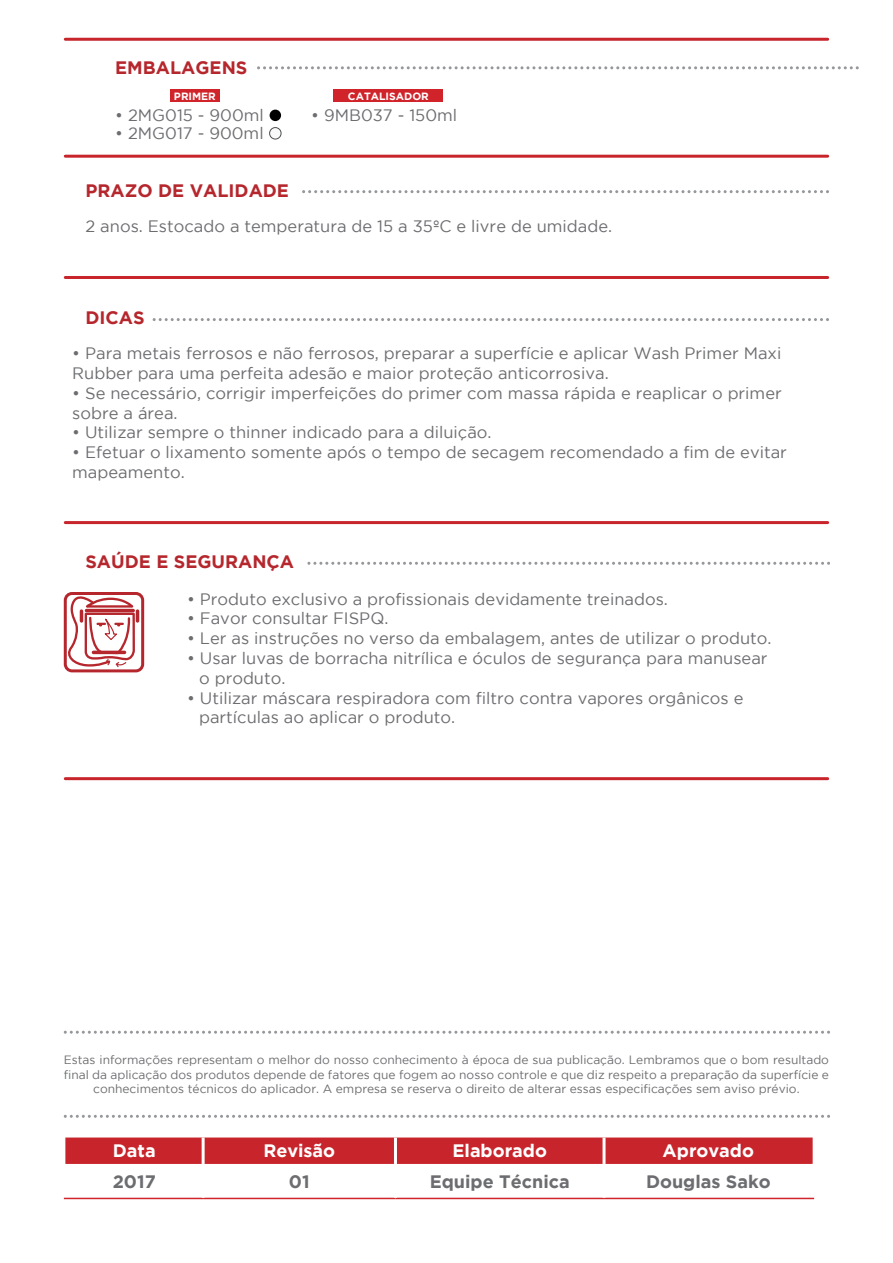
<style>
.page{position:relative;width:893px;height:1263px;background:#fff}
.page>*{position:absolute;margin:0;border:0;box-sizing:border-box;transform-origin:0 0}
.t1{font:700 18px "Gotham";color:#b5272d}
.t2{font:700 18px "Gotham";color:#6c6d70}
.t3{font:700 18px "Gotham";color:#fff}
.t4{font:16.5px/19.8px "Gotham";color:#6c6d70}
.t5{font:12px/14.4px "Gotham";color:#6c6d70;text-align:center}
.t6{font:700 10.5px "Gotham";color:#fff}
</style>
<div class="page">
<hr style="left:65px;top:521px;width:763px;height:3px;background:#c8242b">
<svg style="left:153px;top:318px;width:676px;height:3px"></svg>
<hr style="left:65px;top:777px;width:763px;height:3px;background:#c8242b">
<svg style="left:307px;top:562px;width:523px;height:3px"></svg>
<svg style="left:64px;top:1031px;width:766px;height:3px"></svg>
<svg style="left:64px;top:1115px;width:766px;height:3px"></svg>
<svg style="left:302px;top:190px;width:527px;height:3px"></svg>
<hr style="left:65px;top:276px;width:763px;height:3px;background:#c8242b">
<div style="left:64px;top:592px;width:80px;height:80px;border:3px solid #b5272d;border-radius:7px"></div>
<svg style="left:63px;top:592px;width:76px;height:77px"></svg>
<svg style="left:65px;top:1137px;width:748px;height:27px;background:#c92930"></svg>
<hr style="left:64px;top:1198px;width:139px;height:1px;background:#d1232a">
<hr style="left:203px;top:1198px;width:192px;height:1px;background:#d1232a">
<hr style="left:395px;top:1198px;width:209px;height:1px;background:#d1232a">
<hr style="left:604px;top:1198px;width:210px;height:1px;background:#d1232a">
<hr style="left:202px;top:1137px;width:3px;height:27px;background:#fff">
<hr style="left:394px;top:1137px;width:3px;height:27px;background:#fff">
<hr style="left:603px;top:1137px;width:3px;height:27px;background:#fff">
<svg style="left:257px;top:66px;width:602px;height:3px"></svg>
<hr style="left:65px;top:38px;width:763px;height:3px;background:#c8242b">
<hr style="left:65px;top:155px;width:763px;height:3px;background:#c8242b">
<div style="left:270px;top:110px;width:11px;height:11px;background:#000001;border-radius:50%"></div>
<div style="left:270px;top:128px;width:11px;height:11px;background:#f9f9f9;border-radius:50%"></div>
<div style="left:269px;top:127px;width:12px;height:12px;border:1px solid #4c4f50;border-radius:50%"></div>
<div style="left:170px;top:90px;width:50px;height:12px;background:#d1232a"></div>
<div style="left:334px;top:90px;width:109px;height:12px;background:#d1232a"></div>
<p class="t1" style="left:115px;top:58px;width:134px">EMBALAGENS</p>
<p class="t4" style="left:115px;top:105px;width:150px">• 2MG015 - 900ml</p>
<p class="t4" style="left:311px;top:105px;width:147px">• 9MB037 - 150ml</p>
<p class="t4" style="left:115px;top:123px;width:150px">• 2MG017 - 900ml</p>
<p class="t6" style="left:174px;top:90px;width:43px">PRIMER</p>
<p class="t6" style="left:348px;top:90px;width:82px">CATALISADOR</p>
<p class="t1" style="left:85px;top:180px;width:205px">PRAZO DE VALIDADE</p>
<p class="t4" style="left:85px;top:216px;width:528px">2 anos. Estocado a temperatura de 15 a 35ºC e livre de umidade.</p>
<p class="t1" style="left:85px;top:307px;width:61px">DICAS</p>
<p class="t4" style="left:72px;top:343px;width:711px">• Para metais ferrosos e não ferrosos, preparar a superfície e aplicar Wash Primer Maxi<br>Rubber para uma perfeita adesão e maior proteção anticorrosiva.</p>
<p class="t4" style="left:72px;top:383px;width:711px">• Se necessário, corrigir imperfeições do primer com massa rápida e reaplicar o primer sobre a área.</p>
<p class="t4" style="left:72px;top:422px;width:421px">• Utilizar sempre o thinner indicado para a diluição.</p>
<p class="t4" style="left:72px;top:442px;width:716px">• Efetuar o lixamento somente após o tempo de secagem recomendado a fim de evitar mapeamento.</p>
<p class="t1" style="left:85px;top:551px;width:210px">SAÚDE E SEGURANÇA</p>
<p class="t4" style="left:187px;top:589px;width:482px">• Produto exclusivo a profissionais devidamente treinados.</p>
<p class="t4" style="left:187px;top:608px;width:203px">• Favor consultar FISPQ.</p>
<p class="t4" style="left:187px;top:628px;width:586px">• Ler as instruções no verso da embalagem, antes de utilizar o produto.</p>
<p class="t4" style="left:199px;top:648px;width:570px;text-indent:-12px">• Usar luvas de borracha nitrílica e óculos de segurança para manusear o produto.</p>
<p class="t4" style="left:199px;top:688px;width:546px;text-indent:-12px">• Utilizar máscara respiradora com filtro contra vapores orgânicos e partículas ao aplicar o produto.</p>
<p class="t5" style="left:64px;top:1053px;width:767px">Estas informações representam o melhor do nosso conhecimento à época de sua publicação. Lembramos que o bom resultado final da aplicação dos produtos depende de fatores que fogem ao nosso controle e que diz respeito a preparação da superfície e conhecimentos técnicos do aplicador. A empresa se reserva o direito de alterar essas especificações sem aviso prévio.</p>
<p class="t3" style="left:113px;top:1140px;width:44px">Data</p>
<p class="t3" style="left:263px;top:1140px;width:73px">Revisão</p>
<p class="t3" style="left:452px;top:1140px;width:96px">Elaborado</p>
<p class="t3" style="left:663px;top:1140px;width:93px">Aprovado</p>
<p class="t2" style="left:113px;top:1171px;width:45px">2017</p>
<p class="t2" style="left:289px;top:1171px;width:22px">01</p>
<p class="t2" style="left:430px;top:1171px;width:142px">Equipe Técnica</p>
<p class="t2" style="left:646px;top:1171px;width:126px">Douglas Sako</p>
</div>
